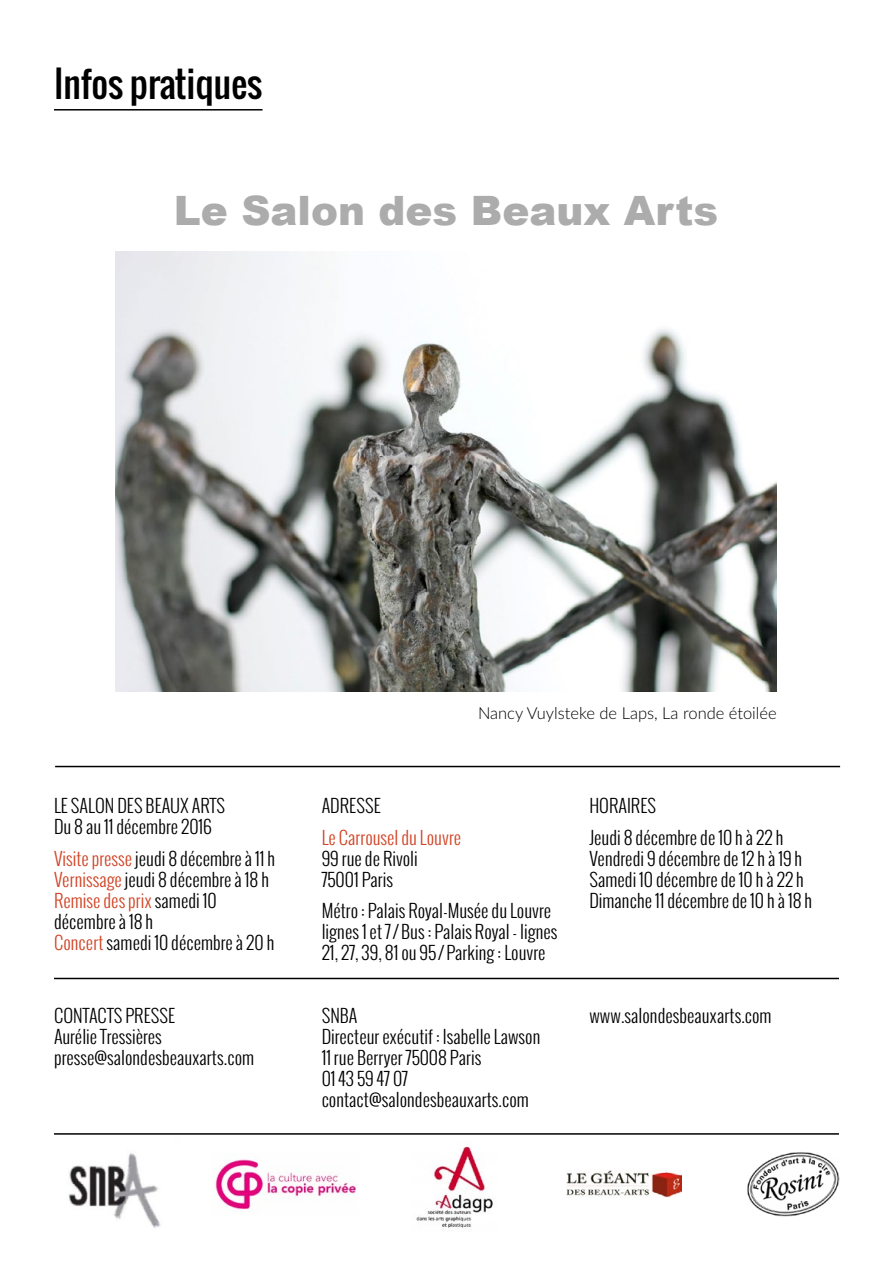
<style>
.page{position:relative;width:893px;height:1263px;background:#fff}
.page>*{position:absolute;margin:0;border:0;box-sizing:border-box;transform-origin:0 0}
.t1{font:900 40.5px "Arial";color:#acacac}
.t2{font:36px "Oswald";color:#000}
.t3{font:300 18px/21px "Oswald";color:#000}
.t4{font:300 18px "Oswald";color:#d14426}
.t5{font:300 16.5px "Lato";color:#000}
.s1{color:#d14426}
</style>
<div class="page">
<hr style="left:54px;top:109px;width:209px;height:2px;background:#000">
<img style="left:416px;top:1146px;width:77px;height:82px">
<img style="left:566px;top:1170px;width:115px;height:28px">
<img style="left:747px;top:1152px;width:92px;height:64px">
<hr style="left:54px;top:1133px;width:785px;height:2px;background:#000">
<hr style="left:54px;top:978px;width:785px;height:1px;background:#000">
<hr style="left:55px;top:766px;width:785px;height:1px;background:#000">
<img style="left:115px;top:251px;width:662px;height:441px">
<img style="left:68px;top:1153px;width:93px;height:75px">
<img style="left:215px;top:1159px;width:142px;height:51px">
<h2 class="t2" style="left:54px;top:57px;width:210px">Infos pratiques</h2>
<h1 class="t1" style="left:174px;top:181px;width:546px">Le Salon des Beaux Arts</h1>
<p class="t3" style="left:54px;top:795px;width:173px">LE SALON DES BEAUX ARTS<br>Du 8 au 11 décembre 2016</p>
<p class="t3" style="left:54px;top:848px;width:223px"><span class="s1">Visite presse</span> jeudi 8 décembre à 11 h<br><span class="s1">Vernissage</span> jeudi 8 décembre à 18 h<br><span class="s1">Remise des prix</span> samedi 10 décembre à 18 h<br><span class="s1">Concert</span> samedi 10 décembre à 20 h</p>
<p class="t5" style="left:478px;top:701px;width:300px">Nancy Vuylsteke de Laps, La ronde étoilée</p>
<p class="t3" style="left:322px;top:795px;width:61px">ADRESSE</p>
<p class="t4" style="left:322px;top:825px;width:141px">Le Carrousel du Louvre</p>
<p class="t3" style="left:322px;top:848px;width:98px">99 rue de Rivoli<br>75001 Paris</p>
<p class="t3" style="left:322px;top:900px;width:237px">Métro : Palais Royal-Musée du Louvre lignes 1 et 7/Bus : Palais Royal - lignes<br>21, 27, 39, 81 ou 95 / Parking : Louvre</p>
<p class="t3" style="left:589px;top:790px;width:196px;line-height:31.5px">HORAIRES<br>Jeudi 8 décembre de 10 h à 22 h</p>
<p class="t3" style="left:589px;top:848px;width:224px">Vendredi 9 décembre de 12 h à 19 h<br>Samedi 10 décembre de 10 h à 22 h<br>Dimanche 11 décembre de 10 h à 18 h</p>
<p class="t3" style="left:54px;top:1005px;width:202px">CONTACTS PRESSE<br>Aurélie Tressières presse@salondesbeauxarts.com</p>
<p class="t3" style="left:322px;top:1005px;width:220px">SNBA<br>Directeur exécutif : Isabelle Lawson<br>11 rue Berryer 75008 Paris<br>01 43 59 47 07 contact@salondesbeauxarts.com</p>
<p class="t3" style="left:589px;top:1005px;width:184px">www.salondesbeauxarts.com</p>
</div>
